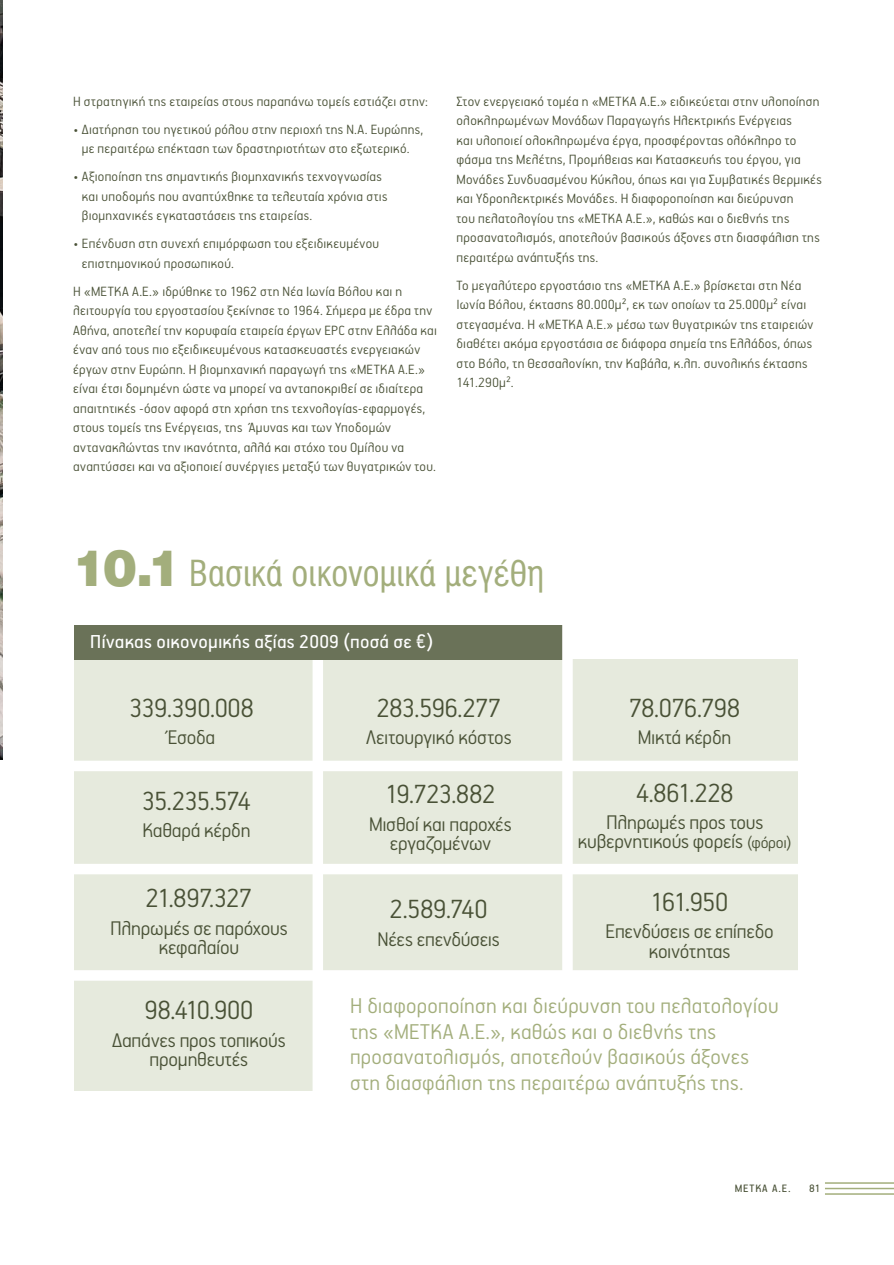
<style>
.page{position:relative;width:894px;height:1265px;background:#fff}
.page>*{position:absolute;margin:0;border:0;box-sizing:border-box;transform-origin:0 0}
.t1{font:36px "UB Helvetica Cond";letter-spacing:.005em;color:#a3ae7c}
.t2{font:300 29.4px "PF Handbook Pro";letter-spacing:-.03em;color:#495136}
.t3{font:300 24px/25.5px "PF Handbook Pro";letter-spacing:.01em;color:#a3ae7c}
.t4{font:300 22.05px/19.2px "PF Handbook Pro";letter-spacing:-.01em;color:#495136;text-align:center}
.t5{font:21px "PF Handbook Pro";letter-spacing:.01em;color:#fff}
.t6{font:300 15px/19.5px "PF Handbook Pro";letter-spacing:.02em;color:#495136}
.t7{font:12px "PF Handbook Pro";letter-spacing:.075em;color:#495136}
.s1{font-family:"UB Helvetica";font-weight:900;font-size:49.5px}
.s2{font-size:22.05px}
.s3{font-size:18px}
</style>
<div class="page">
<hr style="left:824px;top:1181px;width:69px;height:2px;background:#a3ae7c">
<hr style="left:824px;top:1187px;width:69px;height:1px;background:#a3ae7c">
<hr style="left:824px;top:1192px;width:69px;height:2px;background:#a3ae7c">
<img style="left:0;top:0;width:2px;height:759px">
<div style="left:74px;top:659px;width:723px;height:431px;background:#e6eadd"></div>
<div style="left:22px;top:760px;width:832px;height:11px;background:#fff"></div>
<div style="left:22px;top:863px;width:832px;height:11px;background:#fff"></div>
<div style="left:22px;top:970px;width:832px;height:10px;background:#fff"></div>
<div style="left:312px;top:644px;width:11px;height:467px;background:#fff"></div>
<div style="left:74px;top:625px;width:490px;height:34px;background:#6a7258"></div>
<div style="left:319px;top:975px;width:487px;height:152px;background:#fff"></div>
<div style="left:562px;top:603px;width:10px;height:415px;background:#fff"></div>
<p class="t6" style="left:73px;top:91px;width:356px">Η στρατηγική της εταιρείας στους παραπάνω τομείς εστιάζει στην:</p>
<p class="t6" style="left:73px;top:119px;width:351px;text-align:center">• Διατήρηση του ηγετικού ρόλου στην περιοχή της Ν.Α. Ευρώπης, με περαιτέρω επέκταση των δραστηριοτήτων στο εξωτερικό.</p>
<p class="t6" style="left:82px;top:166px;width:307px;text-indent:-9px">• Αξιοποίηση της σημαντικής βιομηχανικής τεχνογνωσίας και υποδομής που αναπτύχθηκε τα τελευταία χρόνια στις βιομηχανικές εγκαταστάσεις της εταιρείας.</p>
<p class="t6" style="left:82px;top:233px;width:299px;text-indent:-9px">• Επένδυση στη συνεχή επιμόρφωση του εξειδικευμένου επιστημονικού προσωπικού.</p>
<p class="t6" style="left:73px;top:281px;width:365px">Η «ΜΕΤΚΑ Α.Ε.» ιδρύθηκε το 1962 στη Νέα Ιωνία Βόλου και η λειτουργία του εργοστασίου ξεκίνησε το 1964. Σήμερα με έδρα την Αθήνα, αποτελεί την κορυφαία εταιρεία έργων EPC στην Ελλάδα και έναν από τους πιο εξειδικευμένους κατασκευαστές ενεργειακών έργων στην Ευρώπη. Η βιομηχανική παραγωγή της «ΜΕΤΚΑ Α.Ε.» είναι έτσι δομημένη ώστε να μπορεί να ανταποκριθεί σε ιδιαίτερα απαιτητικές -όσον αφορά στη χρήση της τεχνολογίας-εφαρμογές, στους τομείς της Ενέργειας, της Άμυνας και των Υποδομών αντανακλώντας την ικανότητα, αλλά και στόχο του Ομίλου να αναπτύσσει και να αξιοποιεί συνέργιες μεταξύ των θυγατρικών του.</p>
<p class="t6" style="left:456px;top:91px;width:367px">Στον ενεργειακό τομέα η «ΜΕΤΚΑ Α.Ε.» ειδικεύεται στην υλοποίηση ολοκληρωμένων Μονάδων Παραγωγής Ηλεκτρικής Ενέργειας<br>και υλοποιεί ολοκληρωμένα έργα, προσφέροντας ολόκληρο το φάσμα της Μελέτης, Προμήθειας και Κατασκευής του έργου, για Μονάδες Συνδυασμένου Κύκλου, όπως και για Συμβατικές Θερμικές και Υδροηλεκτρικές Μονάδες. Η διαφοροποίηση και διεύρυνση<br>του πελατολογίου της «ΜΕΤΚΑ Α.Ε.», καθώς και ο διεθνής της προσανατολισμός, αποτελούν βασικούς άξονες στη διασφάλιση της περαιτέρω ανάπτυξής της.</p>
<p class="t6" style="left:456px;top:275px;width:358px">Το μεγαλύτερο εργοστάσιο της «ΜΕΤΚΑ Α.Ε.» βρίσκεται στη Νέα Ιωνία Βόλου, έκτασης 80.000μ², εκ των οποίων τα 25.000μ² είναι στεγασμένα. Η «ΜΕΤΚΑ Α.Ε.» μέσω των θυγατρικών της εταιρειών διαθέτει ακόμα εργοστάσια σε διάφορα σημεία της Ελλάδος, όπως στο Βόλο, τη Θεσσαλονίκη, την Καβάλα, κ.λπ. συνολικής έκτασης 141.290μ².</p>
<h1 class="t1" style="left:73px;top:553px;width:472px"><span class="s1">10.1</span> Βασικά οικονομικά μεγέθη</h1>
<h3 class="t5" style="left:90px;top:628px;width:345px">Πίνακας οικονομικής αξίας 2009 <span class="s2">(</span>ποσά σε <span class="s2">€)</span></h3>
<h2 class="t2" style="left:129px;top:689px;width:126px">339.390.008</h2>
<h3 class="t4" style="left:168px;top:726px;width:49px">Έσοδα</h3>
<h2 class="t2" style="left:142px;top:782px;width:111px">35.235.574</h2>
<h3 class="t4" style="left:142px;top:819px;width:110px">Καθαρά κέρδη</h3>
<h2 class="t2" style="left:145px;top:879px;width:108px">21.897.327</h2>
<h3 class="t4" style="left:110px;top:917px;width:179px">Πληρωμές σε παρόχους κεφαλαίου</h3>
<h2 class="t2" style="left:376px;top:689px;width:126px">283.596.277</h2>
<h3 class="t4" style="left:366px;top:726px;width:147px">Λειτουργικό κόστος</h3>
<h2 class="t2" style="left:385px;top:775px;width:112px">19.723.882</h2>
<h3 class="t4" style="left:369px;top:813px;width:144px">Μισθοί και παροχές εργαζομένων</h3>
<h2 class="t2" style="left:389px;top:890px;width:100px">2.589.740</h2>
<h3 class="t4" style="left:377px;top:928px;width:124px">Νέες επενδύσεις</h3>
<h2 class="t2" style="left:628px;top:689px;width:113px">78.076.798</h2>
<h3 class="t4" style="left:638px;top:726px;width:95px">Μικτά κέρδη</h3>
<h2 class="t2" style="left:635px;top:774px;width:100px">4.861.228</h2>
<h3 class="t4" style="left:578px;top:811px;width:215px">Πληρωμές προς τους κυβερνητικούς φορείς <span class="s3">(φόροι)</span></h3>
<h2 class="t2" style="left:650px;top:883px;width:79px">161.950</h2>
<h3 class="t4" style="left:605px;top:921px;width:170px">Επενδύσεις σε επίπεδο κοινότητας</h3>
<h2 class="t2" style="left:144px;top:991px;width:110px">98.410.900</h2>
<h3 class="t4" style="left:112px;top:1029px;width:175px">Δαπάνες προς τοπικούς προμηθευτές</h3>
<h3 class="t3" style="left:350px;top:991px;width:430px">Η διαφοροποίηση και διεύρυνση του πελατολογίου της «ΜΕΤΚΑ Α.Ε.», καθώς και ο διεθνής της προσανατολισμός, αποτελούν βασικούς άξονες στη διασφάλιση της περαιτέρω ανάπτυξής της.</h3>
<p class="t7" style="left:734px;top:1180px;width:57px">METKA A.E.</p>
<p class="t7" style="left:809px;top:1180px;width:13px">81</p>
</div>
